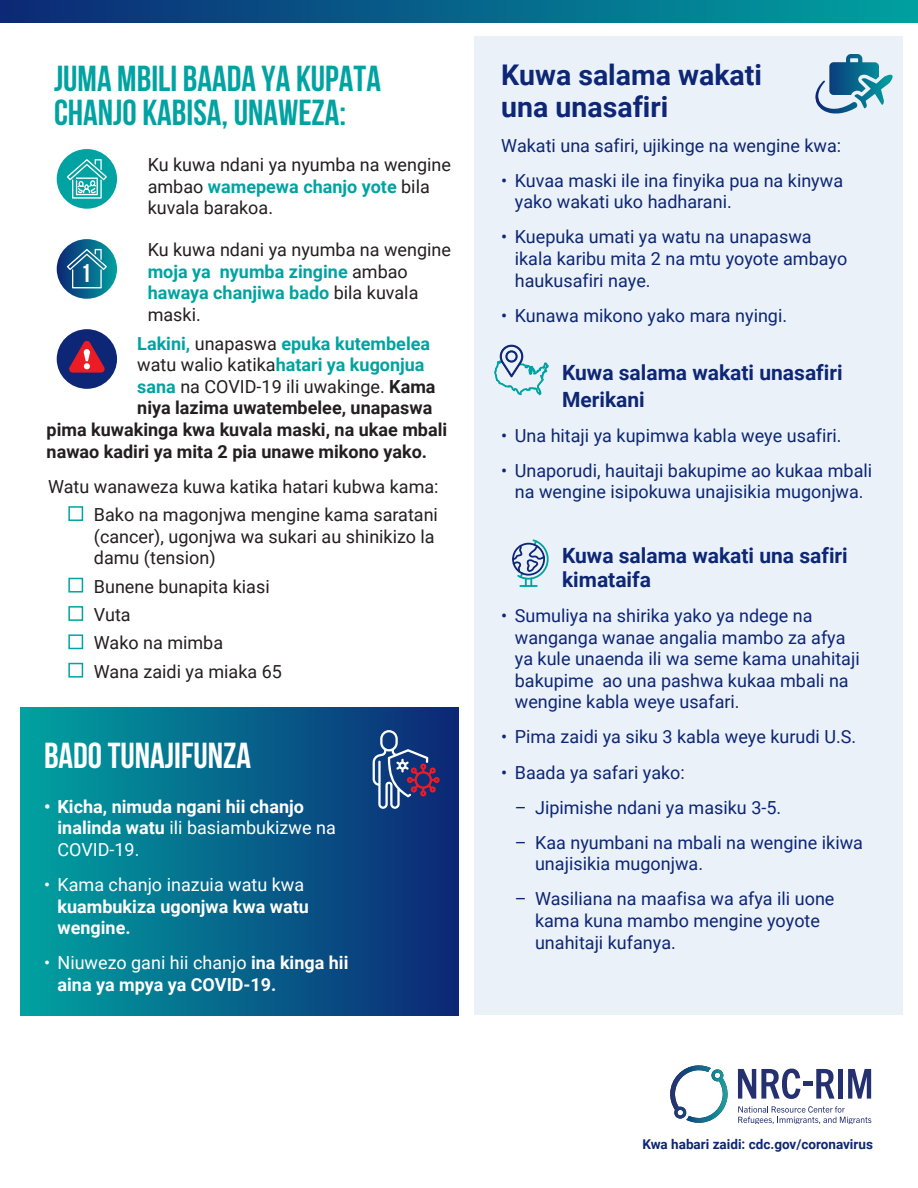
<style>
.page{position:relative;width:918px;height:1188px;background:#fff}
.page>*{position:absolute;margin:0;border:0;box-sizing:border-box;transform-origin:0 0}
.t1{font:700 36px/34.5px "Bebas Neue";color:#00a3a1}
.t2{font:700 36px "Bebas Neue";color:#fff}
.t3{font:700 28.5px/31.5px "Roboto";color:#0d2675}
.t4{font:700 25.8px "Bebas Neue";color:#fff}
.t5{font:700 21px/27px "Roboto";color:#0d2675}
.t6{font:18px/21.6px "Roboto";color:#0d2675}
.t7{font:18px/21.6px "Roboto";color:#231f20}
.t8{font:700 18px/21.6px "Roboto";color:#fff}
.t9{font:700 18px "Roboto";color:#231f20}
.t10{font:700 18px "Roboto";color:#00a3a1}
.t11{font:700 13.5px "Roboto";color:#0d2675}
.s1{font-weight:700;color:#00a3a1}
.s2{font-weight:400;color:#231f20}
.s3{font-weight:700}
.s4{font-weight:400}
</style>
<div class="page">
<div style="left:68px;top:506px;width:15px;height:15px;border:2px solid #00a3a1"></div>
<div style="left:68px;top:578px;width:15px;height:15px;border:2px solid #00a3a1"></div>
<div style="left:68px;top:606px;width:15px;height:15px;border:2px solid #00a3a1"></div>
<div style="left:68px;top:634px;width:15px;height:15px;border:2px solid #00a3a1"></div>
<div style="left:68px;top:663px;width:15px;height:15px;border:2px solid #00a3a1"></div>
<div style="left:0;top:0;width:918px;height:23px;background:linear-gradient(to right,#0d2876,#00a0a0)"></div>
<div style="left:475px;top:37px;width:428px;height:978px;background:#eaf1f9"></div>
<div style="left:21px;top:707px;width:438px;height:308px;background:linear-gradient(to right,#00a2a0,#0d2775)"></div>
<svg style="left:373px;top:730px;width:67px;height:79px"></svg>
<div style="left:57px;top:149px;width:60px;height:60px;background:#00a3a1;border-radius:50%"></div>
<svg style="left:67px;top:159px;width:40px;height:40px"></svg>
<svg style="left:57px;top:239px;width:60px;height:60px"></svg>
<svg style="left:67px;top:249px;width:40px;height:39px"></svg>
<div style="left:57px;top:329px;width:60px;height:60px;background:#0d2675;border-radius:50%"></div>
<svg style="left:69px;top:341px;width:36px;height:32px"></svg>
<svg style="left:815px;top:54px;width:78px;height:60px"></svg>
<svg style="left:512px;top:539px;width:37px;height:48px"></svg>
<svg style="left:494px;top:344px;width:55px;height:52px"></svg>
<svg style="left:738px;top:1069px;width:97px;height:30px"></svg>
<div style="left:838px;top:1069px;width:5px;height:30px;background:#25306f"></div>
<svg style="left:848px;top:1069px;width:23px;height:30px"></svg>
<svg style="left:738px;top:1106px;width:133px;height:18px"></svg>
<svg style="left:670px;top:1065px;width:58px;height:58px"></svg>
<p class="t1" style="left:54px;top:61px;width:329px">JUMA MBILI BAADA YA KUPATA<br>CHANJO KABISA, UNAWEZA:</p>
<p class="t7" style="left:148px;top:153px;width:305px">Ku kuwa ndani ya nyumba na wengine ambao <span class="s1">wamepewa chanjo yote</span> bila kuvala barakoa.</p>
<p class="t7" style="left:148px;top:238px;width:305px">Ku kuwa ndani ya nyumba na wengine <span class="s1">moja ya nyumba zingine</span> ambao <span class="s1">hawaya chanjiwa bado</span> bila kuvala maski.</p>
<p class="t4" style="left:81px;top:259px;width:12px">1</p>
<p class="t10" style="left:137px;top:331px;width:294px">Lakini, <span class="s2">unapaswa</span> epuka kutembelea</p>
<p class="t10" style="left:137px;top:352px;width:289px"><span class="s2">watu walio katika</span>hatari ya kugonjua</p>
<p class="t7" style="left:137px;top:375px;width:300px"><span class="s1">sana</span> na COVID-19 ili uwakinge. <span class="s3">Kama</span></p>
<p class="t9" style="left:137px;top:395px;width:297px">niya lazima uwatembelee, unapaswa</p>
<p class="t9" style="left:47px;top:417px;width:402px">pima kuwakinga kwa kuvala maski, na ukae mbali</p>
<p class="t9" style="left:47px;top:439px;width:382px">nawao kadiri ya mita 2 pia unawe mikono yako.</p>
<p class="t7" style="left:48px;top:475px;width:392px">Watu wanaweza kuwa katika hatari kubwa kama:</p>
<p class="t7" style="left:94px;top:503px;width:346px">Bako na magonjwa mengine kama saratani (cancer), ugonjwa wa sukari au shinikizo la damu (tension)</p>
<p class="t7" style="left:94px;top:575px;width:177px">Bunene bunapita kiasi</p>
<p class="t7" style="left:94px;top:603px;width:38px">Vuta</p>
<p class="t7" style="left:94px;top:631px;width:131px">Wako na mimba</p>
<p class="t7" style="left:94px;top:660px;width:190px">Wana zaidi ya miaka 65</p>
<p class="t2" style="left:44px;top:736px;width:209px">BADO TUNAJIFUNZA</p>
<p class="t8" style="left:58px;top:795px;width:280px;text-indent:-14px">• Kicha, nimuda ngani hii chanjo inalinda watu <span class="s4">ili basiambukizwe na<br>COVID-19.</span></p>
<p class="t8" style="left:58px;top:873px;width:253px;text-indent:-14px"><span class="s4">• Kama chanjo inazuia watu kwa </span>kuambukiza ugonjwa kwa watu wengine.</p>
<p class="t8" style="left:58px;top:951px;width:292px;text-indent:-14px"><span class="s4">• Niuwezo gani hii chanjo</span> ina kinga hii aina ya mpya ya COVID-19.</p>
<p class="t3" style="left:501px;top:58px;width:262px">Kuwa salama wakati una unasafiri</p>
<p class="t6" style="left:501px;top:134px;width:341px">Wakati una safiri, ujikinge na wengine kwa:</p>
<p class="t6" style="left:515px;top:169px;width:330px;text-indent:-14px">• Kuvaa maski ile ina finyika pua na kinywa yako wakati uko hadharani.</p>
<p class="t6" style="left:515px;top:226px;width:334px;text-indent:-14px">• Kuepuka umati ya watu na unapaswa ikala karibu mita 2 na mtu yoyote ambayo haukusafiri naye.</p>
<p class="t6" style="left:501px;top:304px;width:287px">• Kunawa mikono yako mara nyingi.</p>
<p class="t5" style="left:562px;top:358px;width:282px">Kuwa salama wakati unasafiri<br>Merikani</p>
<p class="t6" style="left:501px;top:424px;width:342px">• Una hitaji ya kupimwa kabla weye usafiri.</p>
<p class="t6" style="left:501px;top:459px;width:372px;text-align:center">• Unaporudi, hauitaji bakupime ao kukaa mbali na wengine isipokuwa unajisikia mugonjwa.</p>
<p class="t5" style="left:562px;top:543px;width:287px;line-height:24px">Kuwa salama wakati una safiri kimataifa</p>
<p class="t6" style="left:515px;top:604px;width:346px;text-indent:-14px">• Sumuliya na shirika yako ya ndege na wanganga wanae angalia mambo za afya ya kule unaenda ili wa seme kama unahitaji bakupime ao una pashwa kukaa mbali na wengine kabla weye usafari.</p>
<p class="t6" style="left:501px;top:726px;width:356px">• Pima zaidi ya siku 3 kabla weye kurudi U.S.</p>
<p class="t6" style="left:501px;top:761px;width:185px">• Baada ya safari yako:</p>
<p class="t6" style="left:515px;top:796px;width:268px">– Jipimishe ndani ya masiku 3-5.</p>
<p class="t6" style="left:535px;top:831px;width:329px;text-indent:-20px">– Kaa nyumbani na mbali na wengine ikiwa unajisikia mugonjwa.</p>
<p class="t6" style="left:535px;top:888px;width:301px;text-indent:-20px">– Wasiliana na maafisa wa afya ili uone kama kuna mambo mengine yoyote unahitaji kufanya.</p>
<p class="t11" style="left:643px;top:1135px;width:232px">Kwa habari zaidi: cdc.gov/coronavirus</p>
</div>
